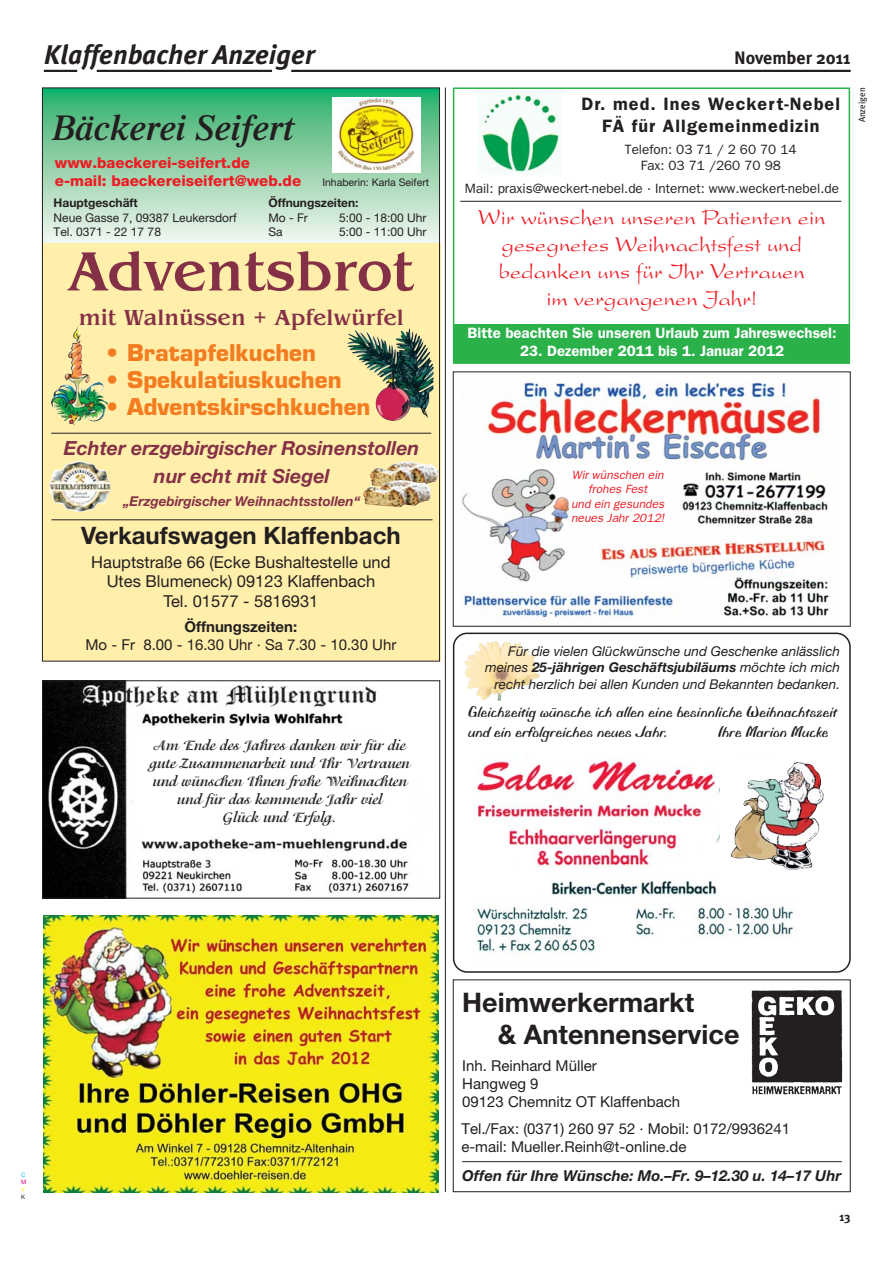
<style>
.page{position:relative;width:893px;height:1263px;background:#fff}
.page>*{position:absolute;margin:0;border:0;box-sizing:border-box;transform-origin:0 0}
.t1{font:500 57px "Benguiat";color:#843046}
.t2{font:italic 600 36px "Times";color:#231f20}
.t3{font:700 27px/32.4px "Helvetica Neue";color:#231f20}
.t4{font:italic 700 27px "Meta Plus";color:#231f20}
.t5{font:700 24px "Helvetica Neue";color:#231f20}
.t6{font:22.5px/27px "Present";color:#ed1c24;text-align:center}
.t7{font:700 22.5px "Eurostile";color:#f47c20}
.t8{font:500 22.5px "Benguiat";color:#843046}
.t9{font:italic 700 19.5px/28.5px "Helvetica Neue";color:#843046;text-align:center}
.t10{font:600 18px/21.6px "Franklin Gothic";letter-spacing:.06em;color:#231f20;text-align:center}
.t11{font:700 18px "Meta Plus";color:#231f20}
.t12{font:16.5px/19.8px "Biffo";color:#231f20}
.t13{font:16.5px/19.8px "Helvetica Neue";color:#231f20;text-align:center}
.t14{font:15px/18px "Helvetica Neue";color:#231f20}
.t15{font:700 15px/18px "Isadora";color:#231f20;text-align:center}
.t16{font:600 15px "Franklin Gothic";color:#fff}
.t17{font:800 15px/18px "Helvetica Neue";color:#ed1c24}
.t18{font:italic 700 15px "Helvetica Neue";color:#231f20}
.t19{font:700 15px "Helvetica Neue";color:#231f20}
.t20{font:italic 13.5px/16.4px "Helvetica Neue";color:#231f20;text-align:right}
.t21{font:13.5px/16.2px "Franklin Gothic";color:#231f20;text-align:center}
.t22{font:italic 700 13.5px "Helvetica Neue";color:#843046}
.t23{font:12px/14.4px "Helvetica Neue";color:#231f20}
.t24{font:italic 12px/14.4px "Franklin Gothic";color:#ed1c24;text-align:center}
.t25{font:700 12px "Helvetica Neue";color:#231f20}
.t26{font:700 12px "Meta Plus";color:#231f20}
.t27{font:10.5px "Helvetica Neue";color:#231f20}
.t28{font:9px "Meta Plus";color:#231f20}
.t29{font:6px "Helvetica Neue";color:#00adef}
.t30{font:6px "Helvetica Neue";color:#ec008c}
.t31{font:6px "Helvetica Neue";color:#fff200}
.t32{font:6px "Helvetica Neue";color:#231f20}
.s1{font-weight:700}
</style>
<div class="page">
<hr style="left:44px;top:70px;width:33px;height:2px;background:#231f20">
<hr style="left:97px;top:70px;width:175px;height:2px;background:#231f20">
<hr style="left:291px;top:70px;width:559px;height:2px;background:#231f20">
<img style="left:462px;top:382px;width:367px;height:237px">
<div style="left:453px;top:372px;width:397px;height:255px;border:1px solid #231f20"></div>
<div style="left:453px;top:88px;width:397px;height:276px;border:2px solid #2bb14a"></div>
<img style="left:477px;top:92px;width:82px;height:81px">
<div style="left:454px;top:324px;width:396px;height:38px;background:#2bb14a"></div>
<hr style="left:460px;top:201px;width:381px;height:1px;background:#231f20">
<svg style="left:453px;top:633px;width:397px;height:340px"></svg>
<img style="left:719px;top:754px;width:108px;height:120px">
<img style="left:797px;top:762px;width:26px;height:50px">
<img style="left:500px;top:641px;width:40px;height:57px">
<img style="left:44px;top:682px;width:365px;height:215px">
<div style="left:42px;top:680px;width:398px;height:219px;border:1px solid #231f20"></div>
<div style="left:138px;top:732px;width:274px;height:104px;background:#fff"></div>
<img style="left:44px;top:916px;width:395px;height:276px">
<div style="left:453px;top:979px;width:397px;height:213px;border:1px solid #231f20"></div>
<img style="left:751px;top:990px;width:92px;height:105px">
<hr style="left:462px;top:1161px;width:379px;height:1px;background:#231f20">
<svg style="left:42px;top:87px;width:398px;height:575px;background:#dadfa6"></svg>
<hr style="left:445px;top:88px;width:1px;height:1104px;background:#231f20">
<h3 class="t4" style="left:44px;top:46px;width:272px">Klaffenbacher Anzeiger</h3>
<p class="t11" style="left:734px;top:49px;width:118px">November 2011</p>
<h2 class="t2" style="left:52px;top:115px;width:244px">Bäckerei Seifert</h2>
<p class="t17" style="left:55px;top:155px;width:248px">www.baeckerei-seifert.de e-mail: baeckereiseifert@web.de</p>
<p class="t27" style="left:322px;top:179px;width:108px">Inhaberin: Karla Seifert</p>
<p class="t25" style="left:54px;top:199px;width:86px">Hauptgeschäft</p>
<p class="t23" style="left:54px;top:211px;width:184px">Neue Gasse 7, 09387 Leukersdorf<br>Tel. 0371 - 22 17 78</p>
<p class="t25" style="left:268px;top:199px;width:92px">Öffnungszeiten:</p>
<p class="t23" style="left:268px;top:211px;width:41px">Mo - Fr</p>
<p class="t23" style="left:339px;top:211px;width:89px">5:00 - 18:00 Uhr</p>
<p class="t23" style="left:268px;top:226px;width:16px">Sa</p>
<p class="t23" style="left:339px;top:226px;width:89px">5:00 - 11:00 Uhr</p>
<h1 class="t1" style="left:68px;top:251px;width:347px">Adventsbrot</h1>
<h3 class="t8" style="left:79px;top:309px;width:326px">mit Walnüssen + Apfelwürfel</h3>
<h3 class="t7" style="left:106px;top:344px;width:212px">• Bratapfelkuchen</h3>
<h3 class="t7" style="left:106px;top:371px;width:237px">• Spekulatiuskuchen</h3>
<h3 class="t7" style="left:106px;top:398px;width:266px">• Adventskirschkuchen</h3>
<h3 class="t9" style="left:64px;top:436px;width:357px">Echter erzgebirgischer Rosinenstollen nur echt mit Siegel</h3>
<p class="t22" style="left:123px;top:496px;width:239px">„Erzgebirgischer Weihnachtsstollen“</p>
<h3 class="t5" style="left:81px;top:527px;width:321px">Verkaufswagen Klaffenbach</h3>
<p class="t13" style="left:91px;top:553px;width:301px">Hauptstraße 66 (Ecke Bushaltestelle und<br>Utes Blumeneck) 09123 Klaffenbach<br>Tel. 01577 - 5816931</p>
<p class="t19" style="left:184px;top:621px;width:114px">Öffnungszeiten:</p>
<p class="t14" style="left:85px;top:637px;width:312px">Mo - Fr 8.00 - 16.30 Uhr · Sa 7.30 - 10.30 Uhr</p>
<p class="t15" style="left:150px;top:737px;width:261px">Am Ende des Jahres danken wir für die gute Zusammenarbeit und Ihr Vertrauen und wünschen Ihnen frohe Weihnachten und für das kommende Jahr viel<br>Glück und Erfolg.</p>
<p class="t10" style="left:581px;top:94px;width:260px">Dr. med. Ines Weckert-Nebel<br>FÄ für Allgemeinmedizin</p>
<p class="t21" style="left:625px;top:143px;width:173px">Telefon: 03 71 / 2 60 70 14<br>Fax: 03 71 /260 70 98</p>
<h3 class="t6" style="left:478px;top:206px;width:348px">Wir wünschen unseren Patienten ein gesegnetes Weihnachtsfest und bedanken uns für Ihr Vertrauen<br>im vergangenen Jahr!</h3>
<p class="t21" style="left:464px;top:181px;width:376px">Mail: praxis@weckert-nebel.de · Internet: www.weckert-nebel.de</p>
<p class="t16" style="left:467px;top:328px;width:370px">Bitte beachten Sie unseren Urlaub zum Jahreswechsel:</p>
<p class="t16" style="left:520px;top:346px;width:265px">23. Dezember 2011 bis 1. Januar 2012</p>
<p class="t24" style="left:571px;top:469px;width:95px">Wir wünschen ein frohes Fest<br>und ein gesundes neues Jahr 2012!</p>
<p class="t20" style="left:485px;top:645px;width:356px">Für die vielen Glückwünsche und Geschenke anlässlich meines <span class="s1">25-jährigen Geschäftsjubiläums</span> möchte ich mich recht herzlich bei allen Kunden und Bekannten bedanken.</p>
<p class="t12" style="left:468px;top:704px;width:370px">Gleichzeitig wünsche ich allen eine besinnliche Weihnachtszeit und ein erfolgreiches neues Jahr.</p>
<p class="t12" style="left:717px;top:724px;width:112px">Ihre Marion Mucke</p>
<p class="t28" style="left:857px;top:122px;width:36px;rotate:-90deg">Anzeigen</p>
<p class="t29" style="left:21px;top:1173px;width:6px">C</p>
<p class="t30" style="left:21px;top:1180px;width:7px">M</p>
<p class="t31" style="left:21px;top:1187px;width:5px">Y</p>
<p class="t32" style="left:21px;top:1195px;width:6px">K</p>
<h3 class="t3" style="left:498px;top:988px;width:243px;text-indent:-36px">Heimwerkermarkt<br>&amp; Antennenservice</h3>
<p class="t14" style="left:462px;top:1058px;width:219px">Inh. Reinhard Müller<br>Hangweg 9<br>09123 Chemnitz OT Klaffenbach</p>
<p class="t14" style="left:461px;top:1121px;width:330px">Tel./Fax: (0371) 260 97 52 · Mobil: 0172/9936241 e-mail: Mueller.Reinh@t-online.de</p>
<p class="t18" style="left:462px;top:1170px;width:380px">Offen für Ihre Wünsche: Mo.–Fr. 9–12.30 u. 14–17 Uhr</p>
<p class="t26" style="left:839px;top:1212px;width:13px">13</p>
</div>
